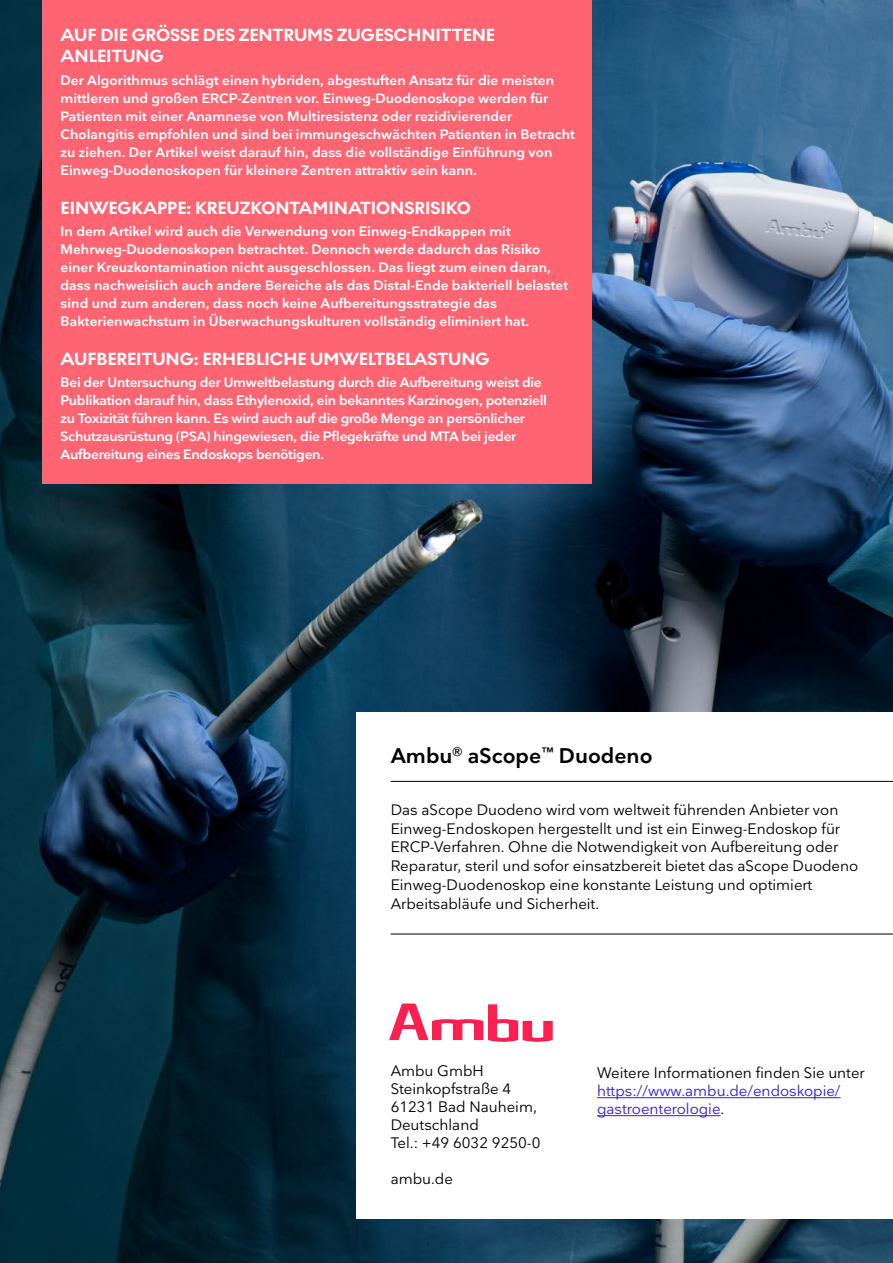
<style>
.page{position:relative;width:893px;height:1263px;background:#fff}
.page>*{position:absolute;margin:0;border:0;box-sizing:border-box;transform-origin:0 0}
.t1{font:600 21px "Nationale";color:#000}
.t2{font:700 18px/21px "Noir No 1";letter-spacing:-.005em;color:#fff}
.t3{font:15px/18.8px "Nationale";color:#000}
.t4{font:15px/18px "Nationale";color:#321cee}
.t5{font:600 13.5px/18px "Nationale";color:#fff}
.t6{font:600 13.5px/18px "Nationale";letter-spacing:-.02em;color:#fff}
.s1{color:#000}
</style>
<div class="page">
<img style="left:0;top:0;width:893px;height:1263px">
<div style="left:42px;top:0;width:549px;height:484px;background:#ff6473"></div>
<div style="left:357px;top:713px;width:536px;height:506px;background:#fff"></div>
<hr style="left:391px;top:781px;width:502px;height:1px;background:#000">
<hr style="left:597px;top:1097px;width:243px;height:1px;background:#321cee">
<hr style="left:597px;top:1115px;width:123px;height:1px;background:#321cee">
<hr style="left:391px;top:934px;width:502px;height:1px;background:#000">
<svg style="left:389px;top:1003px;width:164px;height:39px"></svg>
<h2 class="t2" style="left:61px;top:25px;width:436px">AUF DIE GRÖSSE DES ZENTRUMS ZUGESCHNITTENE<br>ANLEITUNG</h2>
<p class="t5" style="left:61px;top:71px;width:516px">Der Algorithmus schlägt einen hybriden, abgestuften Ansatz für die meisten mittleren und großen ERCP-Zentren vor. Einweg-Duodenoskope werden für Patienten mit einer Anamnese von Multiresistenz oder rezidivierender Cholangitis empfohlen und sind bei immungeschwächten Patienten in Betracht zu ziehen. Der Artikel weist darauf hin, dass die vollständige Einführung von Einweg-Duodenoskopen für kleinere Zentren attraktiv sein kann.</p>
<h2 class="t2" style="left:61px;top:197px;width:412px">EINWEGKAPPE: KREUZKONTAMINATIONSRISIKO</h2>
<p class="t5" style="left:61px;top:222px;width:509px">In dem Artikel wird auch die Verwendung von Einweg-Endkappen mit Mehrweg-Duodenoskopen betrachtet. Dennoch werde dadurch das Risiko einer Kreuzkontamination nicht ausgeschlossen. Das liegt zum einen daran, dass nachweislich auch andere Bereiche als das Distal-Ende bakteriell belastet sind und zum anderen, dass noch keine Aufbereitungsstrategie das Bakterienwachstum in Überwachungskulturen vollständig eliminiert hat.</p>
<h2 class="t2" style="left:61px;top:348px;width:431px">AUFBEREITUNG: ERHEBLICHE UMWELTBELASTUNG</h2>
<p class="t6" style="left:61px;top:373px;width:488px">Bei der Untersuchung der Umweltbelastung durch die Aufbereitung weist die Publikation darauf hin, dass Ethylenoxid, ein bekanntes Karzinogen, potenziell zu Toxizität führen kann. Es wird auch auf die große Menge an persönlicher Schutzausrüstung (PSA) hingewiesen, die Pflegekräfte und MTA bei jeder Aufbereitung eines Endoskops benötigen.</p>
<h1 class="t1" style="left:391px;top:742px;width:263px">Ambu<sup>®</sup> aScope<sup>™</sup> Duodeno</h1>
<p class="t3" style="left:391px;top:800px;width:469px">Das aScope Duodeno wird vom weltweit führenden Anbieter von Einweg-Endoskopen hergestellt und ist ein Einweg-Endoskop für ERCP-Verfahren. Ohne die Notwendigkeit von Aufbereitung oder Reparatur, steril und sofor einsatzbereit bietet das aScope Duodeno Einweg-Duodenoskop eine konstante Leistung und optimiert Arbeitsabläufe und Sicherheit.</p>
<p class="t3" style="left:391px;top:1061px;width:151px;line-height:18px">Ambu GmbH<br>Steinkopfstraße 4<br>61231 Bad Nauheim,<br>Deutschland<br>Tel.: +49 6032 9250-0</p>
<p class="t3" style="left:391px;top:1169px;width:64px">ambu.de</p>
<p class="t3" style="left:597px;top:1063px;width:269px">Weitere Informationen finden Sie unter</p>
<p class="t4" style="left:597px;top:1082px;width:245px">https://www.ambu.de/endoskopie/ gastroenterologie<span class="s1">.</span></p>
</div>
